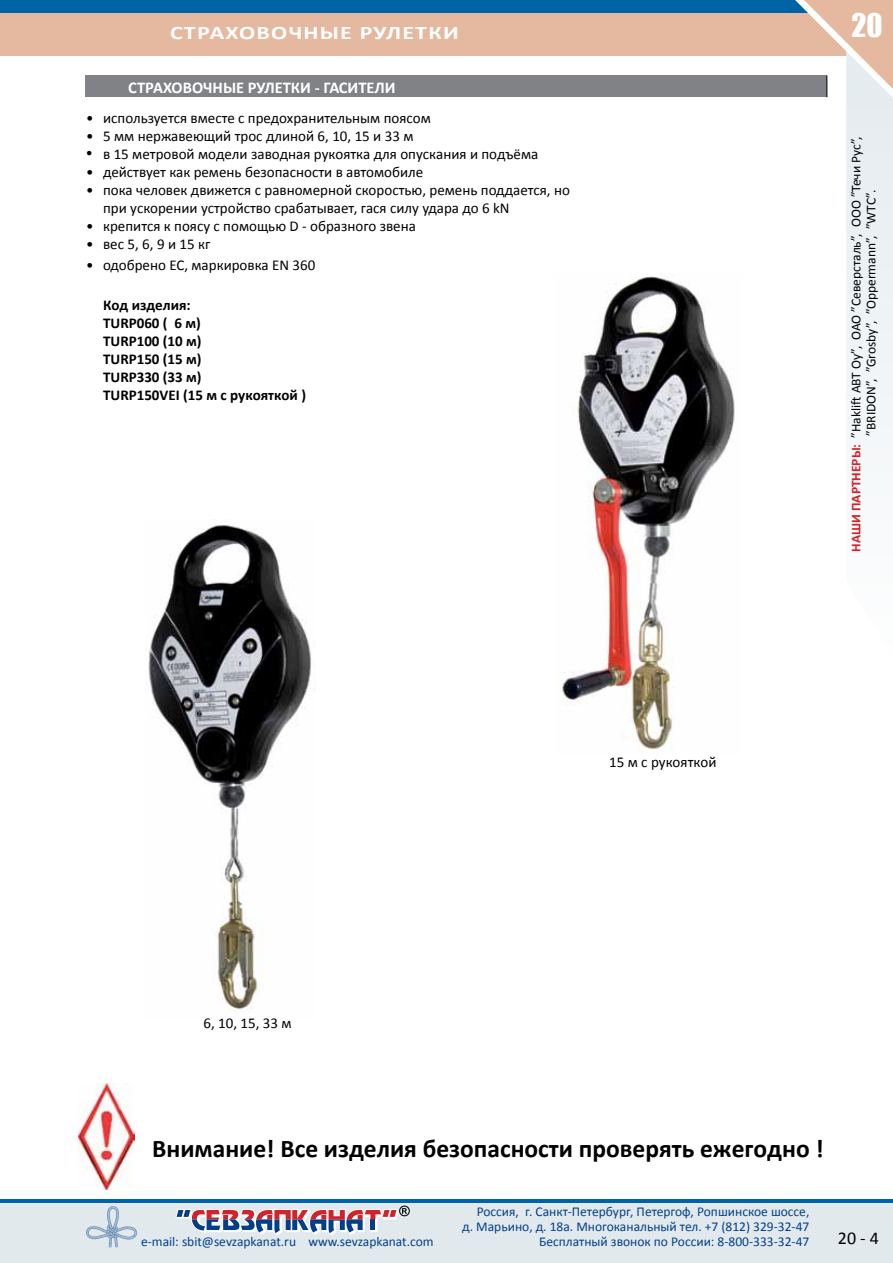
<style>
.page{position:relative;width:893px;height:1263px;background:#fff}
.page>*{position:absolute;margin:0;border:0;box-sizing:border-box;transform-origin:0 0}
.t1{font:30px "Impact";color:#fff}
.t2{font:700 25.5px "Calibri";color:#000}
.t3{font:700 19.2px "Calibri";letter-spacing:.05em;color:#fff;scale:1.25 1}
.t4{font:18px "Calibri";color:#000}
.t5{font:700 16.5px "Calibri";color:#fff}
.t6{font:15px/18px "Calibri";color:#000}
.t7{font:700 15px/18px "Calibri";color:#000}
.t8{font:13.5px/15px "Calibri";color:#023f88;text-align:right}
.t9{font:13.5px/15px "Calibri";color:#000}
.s1{font-family:"Times New Roman";font-size:18px}
.s2{font-weight:700;color:#d2232a}
</style>
<div class="page">
<div style="left:0;top:1199px;width:893px;height:7px;background:#0063a5"></div>
<div style="left:0;top:1203px;width:893px;height:60px;background:#e2e9ed"></div>
<div style="left:0;top:12px;width:869px;height:43px;background:#e4b99f"></div>
<div style="left:0;top:0;width:841px;height:13px;background:#0063a5"></div>
<svg style="left:176px;top:1205px;width:234px;height:30px"></svg>
<svg style="left:86px;top:1206px;width:51px;height:41px"></svg>
<div style="left:86px;top:75px;width:741px;height:22px;background:#808285"></div>
<svg style="left:795px;top:0;width:98px;height:448px"></svg>
<img style="left:562px;top:276px;width:173px;height:474px">
<img style="left:148px;top:525px;width:167px;height:486px">
<img style="left:79px;top:1083px;width:55px;height:107px">
<p class="t3" style="left:170px;top:21px;width:232px">СТРАХОВОЧНЫЕ РУЛЕТКИ</p>
<p class="t5" style="left:128px;top:77px;width:269px">СТРАХОВОЧНЫЕ РУЛЕТКИ - ГАСИТЕЛИ</p>
<p class="t6" style="left:86px;top:108px;width:346px">• используется вместе с предохранительным поясом</p>
<p class="t6" style="left:86px;top:126px;width:329px">• 5 мм нержавеющий трос длиной 6, 10, 15 и 33 м</p>
<p class="t6" style="left:86px;top:144px;width:454px"><span class="s1">•</span> в 15 метровой модели заводная рукоятка для опускания и подъёма</p>
<p class="t6" style="left:86px;top:162px;width:339px">• действует как ремень безопасности в автомобиле</p>
<p class="t6" style="left:103px;top:180px;width:468px;text-indent:-17px">• пока человек движется с равномерной скоростью, ремень поддается, но при ускорении устройство срабатывает, гася силу удара до 6 kN</p>
<p class="t6" style="left:86px;top:216px;width:331px">• крепится к поясу с помощью D - образного звена</p>
<p class="t6" style="left:86px;top:234px;width:126px">• вес 5, 6, 9 и 15 кг</p>
<p class="t6" style="left:86px;top:256px;width:231px">• одобрено ЕС, маркировка EN 360</p>
<p class="t7" style="left:103px;top:295px;width:204px">Код изделия:<br>TURP060 ( 6 м)<br>TURP100 (10 м)<br>TURP150 (15 м)<br>TURP330 (33 м)<br>TURP150VEI (15 м с рукояткой )</p>
<p class="t6" style="left:609px;top:752px;width:109px">15 м с рукояткой</p>
<h1 class="t1" style="left:851px;top:2px;width:33px">20</h1>
<p class="t9" style="left:848px;top:436px;width:301px;text-indent:-116px;rotate:-90deg"><span class="s2">НАШИ ПАРТНЕРЫ:</span> ”Haklift ABT Oy”, ОАО ”Северсталь”, ООО ”Течи Рус”, ”BRIDON”, ”Grosby”, ”Oppermann”, ”WTC”.</p>
<p class="t6" style="left:203px;top:1013px;width:90px">6, 10, 15, 33 м</p>
<h2 class="t2" style="left:152px;top:1133px;width:673px">Внимание! Все изделия безопасности проверять ежегодно !</h2>
<p class="t8" style="left:462px;top:1204px;width:349px">Россия, г. Санкт-Петербург, Петергоф, Ропшинское шоссе,<br>д. Марьино, д. 18а. Многоканальный тел. +7 (812) 329-32-47</p>
<p class="t8" style="left:141px;top:1233px;width:294px">e-mail: sbit@sevzapkanat.ru www.sevzapkanat.com</p>
<p class="t8" style="left:539px;top:1234px;width:272px">Бесплатный звонок по России: 8-800-333-32-47</p>
<p class="t4" style="left:838px;top:1227px;width:43px">20 - 4</p>
</div>
